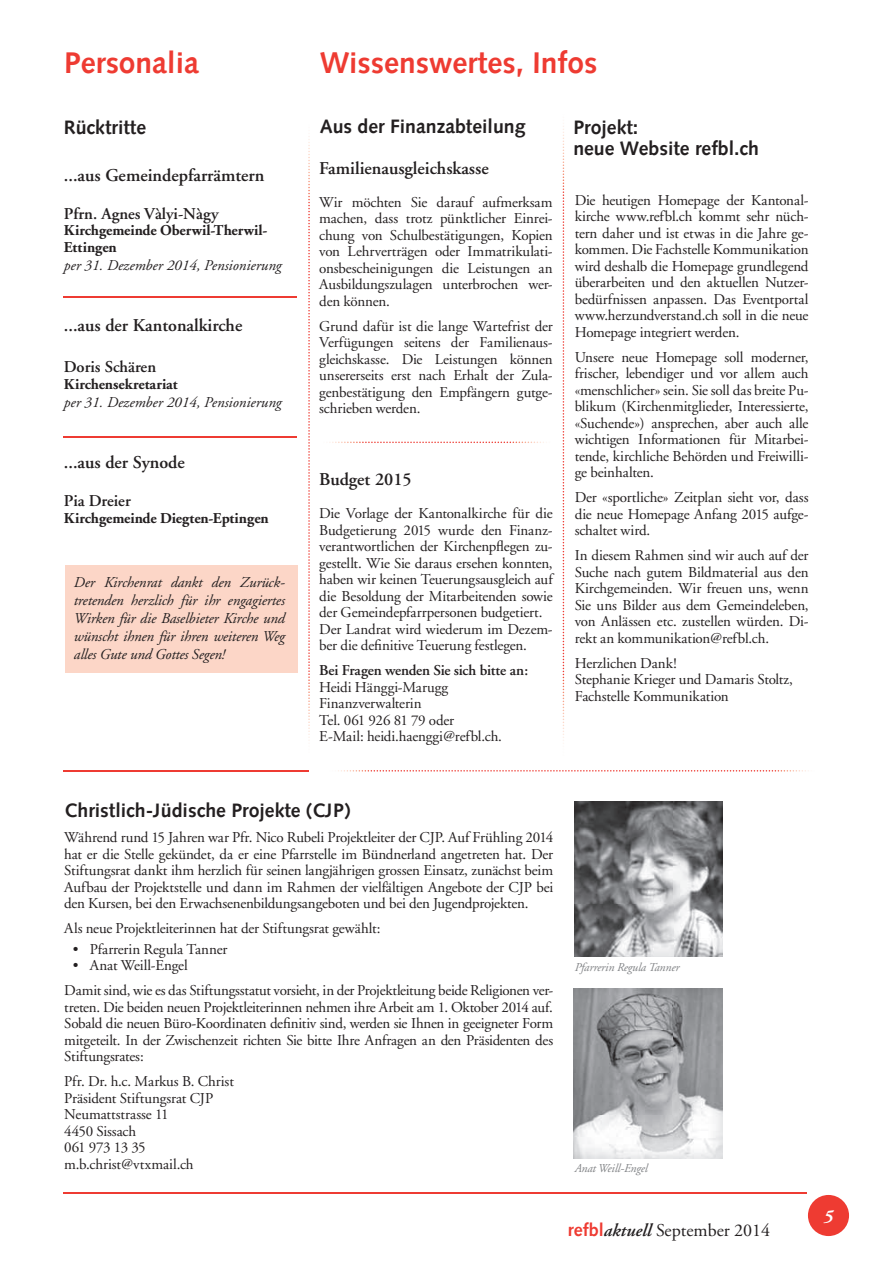
<style>
.page{position:relative;width:893px;height:1263px;background:#fff}
.page>*{position:absolute;margin:0;border:0;box-sizing:border-box;transform-origin:0 0}
.t1{font:700 30px "Syntax Com";color:#ee3b32}
.t2{font:700 19.5px/21px "Syntax Com";color:#231f20}
.t3{font:600 18px "Adobe Garamond";color:#231f20}
.t4{font:18px "Adobe Garamond";color:#231f20}
.t5{font:italic 700 18px "Adobe Garamond";color:#fff}
.t6{font:600 16.5px "Adobe Garamond";color:#231f20}
.t7{font:15px/16.5px "Adobe Garamond";letter-spacing:-.01em;color:#231f20;text-align:justify}
.t8{font:italic 15px/18px "Adobe Garamond";color:#231f20;text-align:justify}
.t9{font:700 15px/16.5px "Adobe Garamond";letter-spacing:-.005em;color:#231f20}
.t10{font:600 15px "Adobe Garamond";letter-spacing:-.015em;color:#231f20}
.t11{font:italic 12px "Adobe Garamond";letter-spacing:-.01em;color:#808285}
.s1{font-family:"Syntax Com";font-weight:700;color:#ee3b32}
.s2{font-weight:600;font-style:italic}
</style>
<div class="page">
<div style="left:808px;top:1195px;width:41px;height:41px;background:#ee3b32;border-radius:50%"></div>
<hr style="left:63px;top:1193px;width:743px;height:1px;background:#ee3b32">
<hr style="left:63px;top:297px;width:234px;height:1px;background:#ee3b32">
<div style="left:65px;top:565px;width:233px;height:108px;background:#fcd6c7"></div>
<img style="left:308px;top:136px;width:2px;height:605px">
<img style="left:338px;top:770px;width:471px;height:1px">
<img style="left:329px;top:442px;width:215px;height:1px">
<hr style="left:63px;top:770px;width:245px;height:1px;background:#ee3b32">
<img style="left:573px;top:988px;width:149px;height:170px">
<img style="left:575px;top:801px;width:147px;height:156px">
<img style="left:563px;top:123px;width:1px;height:621px">
<hr style="left:63px;top:437px;width:234px;height:1px;background:#ee3b32">
<h1 class="t1" style="left:64px;top:45px;width:136px">Personalia</h1>
<h1 class="t1" style="left:320px;top:45px;width:279px">Wissenswertes, Infos</h1>
<h2 class="t2" style="left:64px;top:117px;width:84px">Rücktritte</h2>
<p class="t3" style="left:64px;top:165px;width:202px">...aus Gemeindepfarrämtern</p>
<p class="t6" style="left:64px;top:204px;width:156px">Pfrn. Agnes Vàlyi-Nàgy</p>
<p class="t9" style="left:64px;top:223px;width:205px">Kirchgemeinde Oberwil-Therwil-<br>Ettingen</p>
<p class="t8" style="left:64px;top:257px;width:219px">per 31. Dezember 2014, Pensionierung</p>
<p class="t3" style="left:64px;top:315px;width:180px">...aus der Kantonalkirche</p>
<p class="t6" style="left:64px;top:358px;width:94px">Doris Schären</p>
<p class="t9" style="left:64px;top:376px;width:115px">Kirchensekretariat</p>
<p class="t8" style="left:64px;top:394px;width:219px">per 31. Dezember 2014, Pensionierung</p>
<p class="t3" style="left:64px;top:452px;width:122px">...aus der Synode</p>
<p class="t6" style="left:64px;top:492px;width:68px">Pia Dreier</p>
<p class="t9" style="left:64px;top:510px;width:206px">Kirchgemeinde Diegten-Eptingen</p>
<p class="t8" style="left:74px;top:574px;width:213px">Der Kirchenrat dankt den Zurück&shy;tretenden herzlich für ihr engagiertes Wirken für die Baselbieter Kirche und wünscht ihnen für ihren weiteren Weg alles Gute und Gottes Segen!</p>
<h2 class="t2" style="left:320px;top:116px;width:207px">Aus der Finanzabteilung</h2>
<h2 class="t2" style="left:573px;top:117px;width:187px">Projekt:<br>neue Website refbl.ch</h2>
<p class="t3" style="left:319px;top:158px;width:171px">Familienausgleichskasse</p>
<p class="t7" style="left:319px;top:194px;width:235px">Wir möchten Sie darauf aufmerksam machen, dass trotz pünktlicher Einrei&shy;chung von Schulbestätigungen, Kopien von Lehrverträgen oder Immatrikulati&shy;onsbescheinigungen die Leistungen an Ausbildungszulagen unterbrochen wer&shy;den können.</p>
<p class="t7" style="left:319px;top:318px;width:235px">Grund dafür ist die lange Wartefrist der Verfügungen seitens der Familienaus&shy;gleichskasse. Die Leistungen können unsererseits erst nach Erhalt der Zula&shy;genbestätigung den Empfängern gutge&shy;schrieben werden.</p>
<p class="t3" style="left:319px;top:470px;width:94px">Budget 2015</p>
<p class="t7" style="left:319px;top:506px;width:235px;text-align:left">Die Vorlage der Kantonalkirche für die Budgetierung 2015 wurde den Finanz&shy;verantwortlichen der Kirchenpflegen zu&shy;gestellt. Wie Sie daraus ersehen konnten, haben wir keinen Teuerungsausgleich auf die Besoldung der Mitarbeitenden sowie der Gemeindepfarrpersonen budgetiert.<br>Der Landrat wird wiederum im Dezem&shy;ber die definitive Teuerung festlegen.</p>
<p class="t10" style="left:319px;top:662px;width:211px">Bei Fragen wenden Sie sich bitte an:</p>
<p class="t7" style="left:319px;top:679px;width:184px;text-align:left">Heidi Hänggi-Marugg<br>Finanzverwalterin<br>Tel. 061 926 81 79 oder<br>E-Mail: heidi.haenggi@refbl.ch.</p>
<p class="t7" style="left:575px;top:192px;width:235px">Die heutigen Homepage der Kantonal&shy;kirche www.refbl.ch kommt sehr nüch&shy;tern daher und ist etwas in die Jahre ge&shy;kommen. Die Fachstelle Kommunikation wird deshalb die Homepage grundlegend überarbeiten und den aktuellen Nutzer&shy;bedürfnissen anpassen. Das Eventportal www.herzundverstand.ch soll in die neue Homepage integriert werden.</p>
<p class="t7" style="left:575px;top:349px;width:235px">Unsere neue Homepage soll moderner, frischer, lebendiger und vor allem auch «menschlicher» sein. Sie soll das breite Pu&shy;blikum (Kirchenmitglieder, Interessierte, «Suchende») ansprechen, aber auch alle wichtigen Informationen für Mitarbei&shy;tende, kirchliche Behörden und Freiwilli&shy;ge beinhalten.</p>
<p class="t7" style="left:575px;top:489px;width:235px">Der «sportliche» Zeitplan sieht vor, dass die neue Homepage Anfang 2015 aufge&shy;schaltet wird.</p>
<p class="t7" style="left:575px;top:547px;width:235px">In diesem Rahmen sind wir auch auf der Suche nach gutem Bildmaterial aus den Kirchgemeinden. Wir freuen uns, wenn Sie uns Bilder aus dem Gemeindeleben, von Anlässen etc. zustellen würden. Di&shy;rekt an kommunikation@refbl.ch.</p>
<p class="t7" style="left:575px;top:655px;width:220px;text-align:left">Herzlichen Dank!<br>Stephanie Krieger und Damaris Stoltz,<br>Fachstelle Kommunikation</p>
<h2 class="t2" style="left:65px;top:800px;width:288px">Christlich-Jüdische Projekte (CJP)</h2>
<p class="t7" style="left:64px;top:829px;width:490px">Während rund 15 Jahren war Pfr. Nico Rubeli Projektleiter der CJP. Auf Frühling 2014 hat er die Stelle gekündet, da er eine Pfarrstelle im Bündnerland angetreten hat. Der Stiftungsrat dankt ihm herzlich für seinen langjährigen grossen Einsatz, zunächst beim Aufbau der Projektstelle und dann im Rahmen der vielfältigen Angebote der CJP bei den Kursen, bei den Erwachsenenbildungsangeboten und bei den Jugendprojekten.</p>
<p class="t7" style="left:64px;top:920px;width:318px">Als neue Projektleiterinnen hat der Stiftungsrat gewählt:</p>
<p class="t7" style="left:73px;top:941px;width:156px">• Pfarrerin Regula Tanner</p>
<p class="t7" style="left:64px;top:953px;width:490px;line-height:25px;text-indent:9px">• Anat Weill-Engel<br>Damit sind, wie es das Stiftungsstatut vorsieht, in der Projektleitung beide Religionen ver-</p>
<p class="t7" style="left:64px;top:999px;width:490px">treten. Die beiden neuen Projektleiterinnen nehmen ihre Arbeit am 1. Oktober 2014 auf.<br>Sobald die neuen Büro-Koordinaten definitiv sind, werden sie Ihnen in geeigneter Form mitgeteilt. In der Zwischenzeit richten Sie bitte Ihre Anfragen an den Präsidenten des Stiftungsrates:</p>
<p class="t7" style="left:64px;top:1074px;width:171px;text-align:left">Pfr. Dr. h.c. Markus B. Christ<br>Präsident Stiftungsrat CJP<br>Neumattstrasse 11<br>4450 Sissach<br>061 973 13 35 m.b.christ@vtxmail.ch</p>
<p class="t11" style="left:575px;top:961px;width:106px">Pfarrerin Regula Tanner</p>
<p class="t11" style="left:575px;top:1162px;width:75px">Anat Weill-Engel</p>
<p class="t4" style="left:568px;top:1220px;width:204px"><span class="s1">refbl</span><span class="s2">aktuell</span> September 2014</p>
<p class="t5" style="left:824px;top:1206px;width:11px">5</p>
</div>
